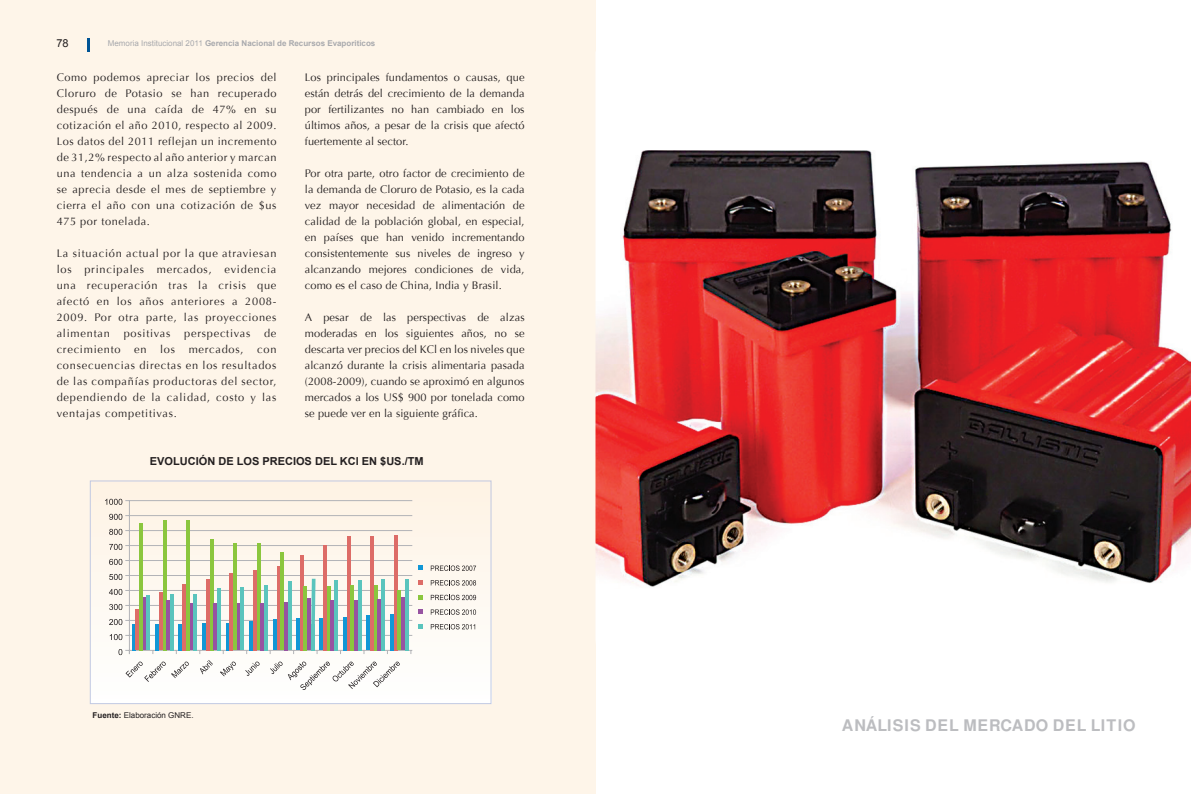
<style>
.page{position:relative;width:1191px;height:794px;background:#fff}
.page>*{position:absolute;margin:0;border:0;box-sizing:border-box;transform-origin:0 0}
.t1{font:700 16px "Free Sans";letter-spacing:.055em;color:#bcbdc0}
.t2{font:11px/16px "Optima";letter-spacing:.05em;color:#231f20;text-align:justify}
.t3{font:700 11px "Arial";color:#231f20}
.t4{font:11px "Optima";letter-spacing:.07em;color:#231f20}
.t5{font:11px "Arial";color:#231f20}
.t6{font:700 8px "Arial";color:#a8a9ad}
.t7{font:8px "Arial";color:#231f20}
.s1{font-weight:400}
.s2{font-weight:700}
</style>
<div class="page">
<div style="left:0;top:0;width:595px;height:794px;background:#fef5e9"></div>
<svg style="left:87px;top:38px;width:3px;height:13px"></svg>
<img style="left:595px;top:51px;width:596px;height:625px">
<div style="left:90px;top:481px;width:401px;height:222px;background:linear-gradient(to bottom,#fdf1e2,#fcfdfd)"></div>
<div style="left:90px;top:480px;width:401px;height:224px;border:1px solid #c1c9e2"></div>
<hr style="left:125px;top:500px;width:287px;height:1px;background:#b2b3b7">
<hr style="left:125px;top:515px;width:287px;height:1px;background:#b2b3b7">
<hr style="left:125px;top:530px;width:287px;height:1px;background:#b2b3b7">
<hr style="left:125px;top:545px;width:287px;height:1px;background:#b2b3b7">
<hr style="left:125px;top:560px;width:287px;height:1px;background:#b2b3b7">
<hr style="left:125px;top:575px;width:287px;height:1px;background:#b2b3b7">
<hr style="left:125px;top:590px;width:287px;height:1px;background:#b2b3b7">
<hr style="left:125px;top:605px;width:287px;height:1px;background:#b2b3b7">
<hr style="left:125px;top:620px;width:287px;height:1px;background:#b2b3b7">
<hr style="left:125px;top:635px;width:287px;height:1px;background:#b2b3b7">
<hr style="left:125px;top:650px;width:287px;height:1px;background:#b2b3b7">
<hr style="left:129px;top:500px;width:1px;height:154px;background:#b2b3b7">
<svg style="left:125px;top:661px;width:64px;height:21px"></svg>
<svg style="left:200px;top:660px;width:13px;height:14px"></svg>
<svg style="left:220px;top:661px;width:16px;height:15px"></svg>
<svg style="left:245px;top:661px;width:14px;height:15px"></svg>
<svg style="left:270px;top:661px;width:130px;height:29px;background:#eae9e7"></svg>
<svg style="left:110px;top:634px;width:12px;height:6px"></svg>
<svg style="left:109px;top:619px;width:13px;height:6px"></svg>
<svg style="left:109px;top:604px;width:13px;height:6px"></svg>
<svg style="left:109px;top:589px;width:13px;height:6px"></svg>
<svg style="left:109px;top:574px;width:13px;height:6px"></svg>
<svg style="left:109px;top:559px;width:13px;height:6px"></svg>
<svg style="left:109px;top:544px;width:13px;height:6px"></svg>
<svg style="left:109px;top:529px;width:13px;height:6px"></svg>
<svg style="left:109px;top:514px;width:13px;height:6px"></svg>
<svg style="left:105px;top:499px;width:17px;height:6px"></svg>
<svg style="left:118px;top:649px;width:4px;height:6px"></svg>
<svg style="left:431px;top:624px;width:44px;height:5px"></svg>
<svg style="left:431px;top:609px;width:45px;height:6px"></svg>
<svg style="left:431px;top:595px;width:45px;height:5px"></svg>
<svg style="left:431px;top:580px;width:45px;height:5px"></svg>
<svg style="left:431px;top:565px;width:45px;height:6px"></svg>
<svg style="left:418px;top:565px;width:5px;height:5px"></svg>
<svg style="left:418px;top:580px;width:5px;height:5px"></svg>
<svg style="left:418px;top:595px;width:5px;height:4px"></svg>
<svg style="left:418px;top:609px;width:5px;height:5px"></svg>
<svg style="left:418px;top:624px;width:5px;height:5px"></svg>
<hr style="left:132px;top:624px;width:3px;height:26px;background:#1197d6">
<hr style="left:135px;top:609px;width:4px;height:41px;background:#dd6c67">
<hr style="left:139px;top:523px;width:4px;height:127px;background:#8bc63e">
<hr style="left:143px;top:597px;width:3px;height:53px;background:#9753a1">
<hr style="left:146px;top:595px;width:4px;height:55px;background:#5ac4bd">
<hr style="left:156px;top:624px;width:3px;height:26px;background:#1197d6">
<hr style="left:159px;top:592px;width:4px;height:58px;background:#dd6c67">
<hr style="left:163px;top:519px;width:4px;height:131px;background:#8bc63e">
<hr style="left:167px;top:600px;width:3px;height:50px;background:#9753a1">
<hr style="left:170px;top:594px;width:4px;height:56px;background:#5ac4bd">
<hr style="left:179px;top:624px;width:3px;height:26px;background:#1197d6">
<hr style="left:182px;top:584px;width:4px;height:66px;background:#dd6c67">
<hr style="left:190px;top:603px;width:3px;height:47px;background:#9753a1">
<hr style="left:193px;top:594px;width:4px;height:56px;background:#5ac4bd">
<hr style="left:202px;top:623px;width:4px;height:27px;background:#1197d6">
<hr style="left:206px;top:579px;width:4px;height:71px;background:#dd6c67">
<hr style="left:210px;top:539px;width:3px;height:111px;background:#8bc63e">
<hr style="left:213px;top:603px;width:4px;height:47px;background:#9753a1">
<hr style="left:217px;top:588px;width:4px;height:62px;background:#5ac4bd">
<hr style="left:226px;top:623px;width:3px;height:27px;background:#1197d6">
<hr style="left:229px;top:573px;width:4px;height:77px;background:#dd6c67">
<hr style="left:233px;top:543px;width:4px;height:107px;background:#8bc63e">
<hr style="left:237px;top:603px;width:3px;height:47px;background:#9753a1">
<hr style="left:240px;top:587px;width:4px;height:63px;background:#5ac4bd">
<hr style="left:249px;top:621px;width:4px;height:29px;background:#1197d6">
<hr style="left:253px;top:570px;width:4px;height:80px;background:#dd6c67">
<hr style="left:257px;top:543px;width:3px;height:107px;background:#8bc63e">
<hr style="left:260px;top:602px;width:4px;height:48px;background:#9753a1">
<hr style="left:264px;top:585px;width:4px;height:65px;background:#5ac4bd">
<hr style="left:273px;top:619px;width:4px;height:31px;background:#1197d6">
<hr style="left:277px;top:566px;width:3px;height:84px;background:#dd6c67">
<hr style="left:280px;top:552px;width:4px;height:98px;background:#8bc63e">
<hr style="left:284px;top:602px;width:4px;height:48px;background:#9753a1">
<hr style="left:288px;top:581px;width:3px;height:69px;background:#5ac4bd">
<hr style="left:296px;top:618px;width:4px;height:32px;background:#1197d6">
<hr style="left:300px;top:555px;width:3px;height:95px;background:#dd6c67">
<hr style="left:303px;top:585px;width:4px;height:65px;background:#8bc63e">
<hr style="left:307px;top:598px;width:4px;height:52px;background:#9753a1">
<hr style="left:319px;top:618px;width:4px;height:32px;background:#1197d6">
<hr style="left:323px;top:545px;width:4px;height:105px;background:#dd6c67">
<hr style="left:327px;top:585px;width:3px;height:65px;background:#8bc63e">
<hr style="left:330px;top:600px;width:4px;height:50px;background:#9753a1">
<hr style="left:334px;top:579px;width:4px;height:71px;background:#5ac4bd">
<hr style="left:343px;top:617px;width:4px;height:33px;background:#1197d6">
<hr style="left:347px;top:536px;width:3px;height:114px;background:#dd6c67">
<hr style="left:350px;top:585px;width:4px;height:65px;background:#8bc63e">
<hr style="left:354px;top:600px;width:4px;height:50px;background:#9753a1">
<hr style="left:358px;top:580px;width:3px;height:70px;background:#5ac4bd">
<hr style="left:366px;top:615px;width:4px;height:35px;background:#1197d6">
<hr style="left:370px;top:536px;width:4px;height:114px;background:#dd6c67">
<hr style="left:374px;top:585px;width:3px;height:65px;background:#8bc63e">
<hr style="left:377px;top:599px;width:4px;height:51px;background:#9753a1">
<hr style="left:381px;top:579px;width:4px;height:71px;background:#5ac4bd">
<hr style="left:390px;top:614px;width:4px;height:36px;background:#1197d6">
<hr style="left:394px;top:535px;width:3px;height:115px;background:#dd6c67">
<hr style="left:397px;top:590px;width:4px;height:60px;background:#8bc63e">
<hr style="left:401px;top:597px;width:4px;height:53px;background:#9753a1">
<hr style="left:405px;top:579px;width:3px;height:71px;background:#5ac4bd">
<hr style="left:186px;top:520px;width:4px;height:130px;background:#8bc63e">
<svg style="left:311px;top:579px;width:7px;height:75px"></svg>
<p class="t5" style="left:56px;top:36px;width:14px">78</p>
<p class="t6" style="left:108px;top:38px;width:269px"><span class="s1">Memoria Institucional 2011</span> Gerencia Nacional de Recursos Evaporiticos</p>
<p class="t2" style="left:57px;top:69px;width:221px">Como podemos apreciar los precios del Cloruro de Potasio se han recuperado después de una caída de 47% en su cotización el año 2010, respecto al 2009.<br>Los datos del 2011 reflejan un incremento de 31,2% respecto al año anterior y marcan una tendencia a un alza sostenida como se aprecia desde el mes de septiembre y cierra el año con una cotización de $us 475 por tonelada.</p>
<p class="t2" style="left:57px;top:245px;width:221px">La situación actual por la que atraviesan los principales mercados, evidencia una recuperación tras la crisis que afectó en los años anteriores a 2008- 2009. Por otra parte, las proyecciones alimentan</p>
<p class="t2" style="left:305px;top:69px;width:221px">Los principales fundamentos o causas, que están detrás del crecimiento de la demanda por fertilizantes no han cambiado en los últimos años, a pesar de la crisis que afectó fuertemente al sector.</p>
<p class="t2" style="left:305px;top:165px;width:221px">Por otra parte, otro factor de crecimiento de la demanda de Cloruro de Potasio, es la cada vez mayor necesidad de alimentación de calidad de la población global, en especial, en países que han venido incrementando consistentemente sus niveles de ingreso y alcanzando mejores condiciones de vida, como es el caso de China, India y Brasil.</p>
<p class="t2" style="left:305px;top:309px;width:221px">A pesar de las perspectivas de alzas moderadas en los siguientes años, no se descarta ver precios del KCl en los niveles que alcanzó durante la crisis alimentaria pasada (2008-2009), cuando se aproximó en algunos mercados a los US$ 900 por tonelada como se puede ver en la siguiente gráfica.</p>
<p class="t2" style="left:57px;top:325px;width:221px;text-indent:207px">de crecimiento en los mercados, con consecuencias directas en los resultados de las compañías productoras del sector, dependiendo de la calidad, costo y las ventajas competitivas.</p>
<p class="t4" style="left:124px;top:327px;width:48px">positivas</p>
<p class="t4" style="left:184px;top:327px;width:68px">perspectivas</p>
<p class="t3" style="left:150px;top:453px;width:275px">EVOLUCIÓN DE LOS PRECIOS DEL KCl EN $US./TM</p>
<p class="t7" style="left:93px;top:710px;width:102px"><span class="s2">Fuente:</span> Elaboración GNRE.</p>
<h1 class="t1" style="left:841px;top:712px;width:295px">ANÁLISIS DEL MERCADO DEL LITIO</h1>
</div>
